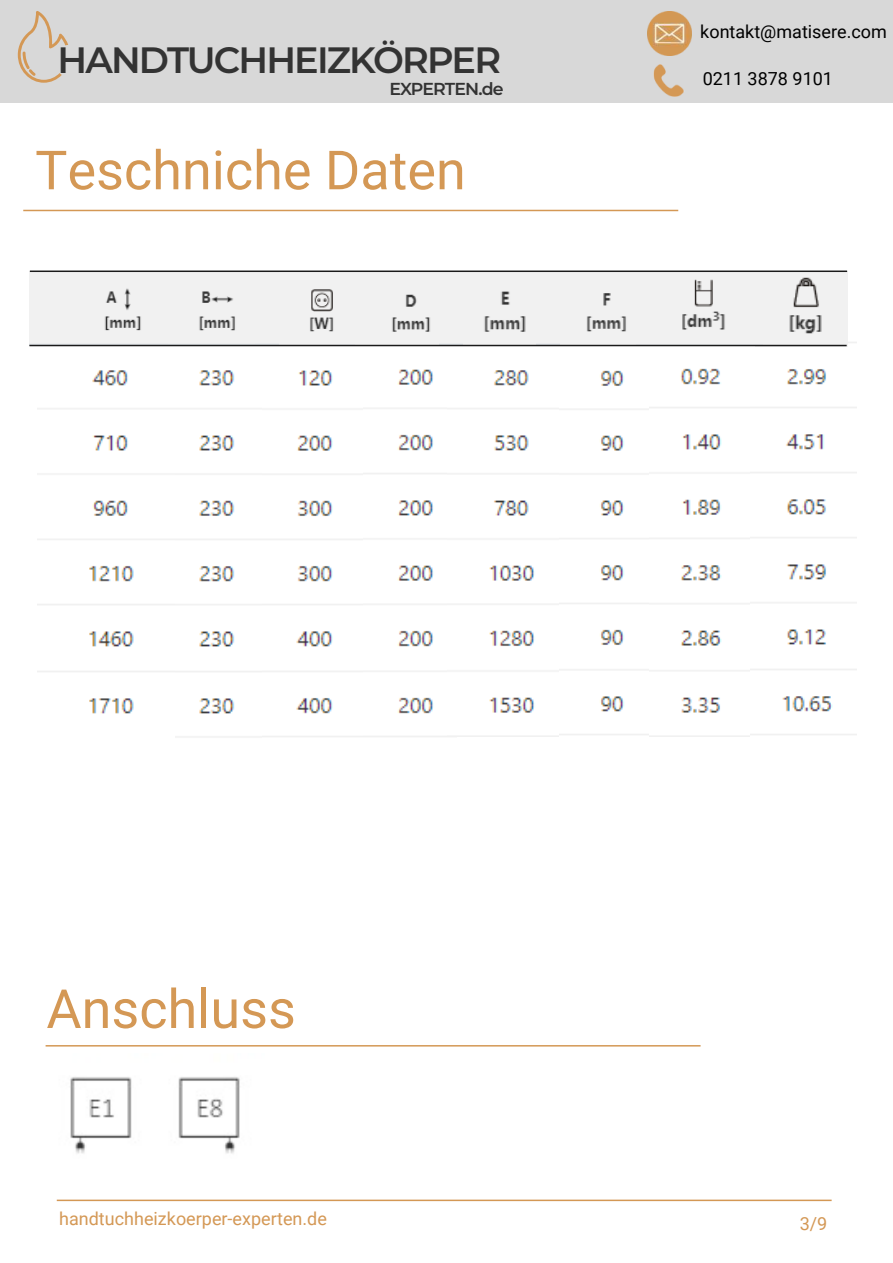
<style>
.page{position:relative;width:893px;height:1263px;background:#fff}
.page>*{position:absolute;margin:0;border:0;box-sizing:border-box;transform-origin:0 0}
.t1{font:54px "Roboto";color:#d49855}
.t2{font:600 36.6px "Montserrat";letter-spacing:-.05em;color:#333}
.t3{font:18px "Roboto";color:#d49855}
.t4{font:18px "Roboto";color:#000}
.t5{font:600 17.4px "Montserrat";letter-spacing:-.055em;color:#333}
</style>
<div class="page">
<hr style="left:57px;top:1199px;width:775px;height:2px;background:#d49855">
<hr style="left:23px;top:210px;width:655px;height:1px;background:#d49855">
<div style="left:1px;top:1px;width:892px;height:102px;background:#d8d8d8"></div>
<img style="left:647px;top:11px;width:44px;height:44px">
<img style="left:653px;top:65px;width:31px;height:31px">
<svg style="left:18px;top:11px;width:50px;height:72px"></svg>
<img style="left:70px;top:1077px;width:170px;height:77px">
<hr style="left:46px;top:1045px;width:655px;height:1px;background:#d49855">
<img style="left:37px;top:346px;width:138px;height:368px">
<img style="left:175px;top:344px;width:189px;height:393px">
<img style="left:363px;top:347px;width:93px;height:390px">
<img style="left:448px;top:344px;width:202px;height:392px">
<img style="left:650px;top:346px;width:100px;height:367px">
<img style="left:750px;top:341px;width:106px;height:394px">
<div style="left:30px;top:272px;width:154px;height:73px;background:#f1f1f1"></div>
<img style="left:169px;top:272px;width:87px;height:72px">
<img style="left:279px;top:272px;width:72px;height:73px">
<img style="left:341px;top:273px;width:15px;height:72px">
<img style="left:356px;top:272px;width:84px;height:73px">
<img style="left:440px;top:272px;width:101px;height:73px">
<img style="left:557px;top:272px;width:79px;height:73px">
<img style="left:659px;top:272px;width:80px;height:73px">
<img style="left:762px;top:272px;width:85px;height:73px">
<div style="left:536px;top:272px;width:23px;height:72px;background:#f1f1f1"></div>
<hr style="left:30px;top:270px;width:817px;height:2px;background:#1a1a1a">
<hr style="left:29px;top:345px;width:818px;height:1px;background:#1a1a1a">
<h2 class="t2" style="left:58px;top:34px;width:445px">HANDTUCHHEIZKÖRPER</h2>
<p class="t5" style="left:390px;top:76px;width:115px">EXPERTEN.de</p>
<h1 class="t1" style="left:35px;top:132px;width:432px">Teschniche Daten</h1>
<p class="t4" style="left:700px;top:19px;width:188px">kontakt@matisere.com</p>
<p class="t4" style="left:703px;top:66px;width:132px">0211 3878 9101</p>
<h1 class="t1" style="left:46px;top:971px;width:251px">Anschluss</h1>
<p class="t3" style="left:59px;top:1206px;width:269px">handtuchheizkoerper-experten.de</p>
<p class="t3" style="left:800px;top:1211px;width:29px">3/9</p>
</div>
